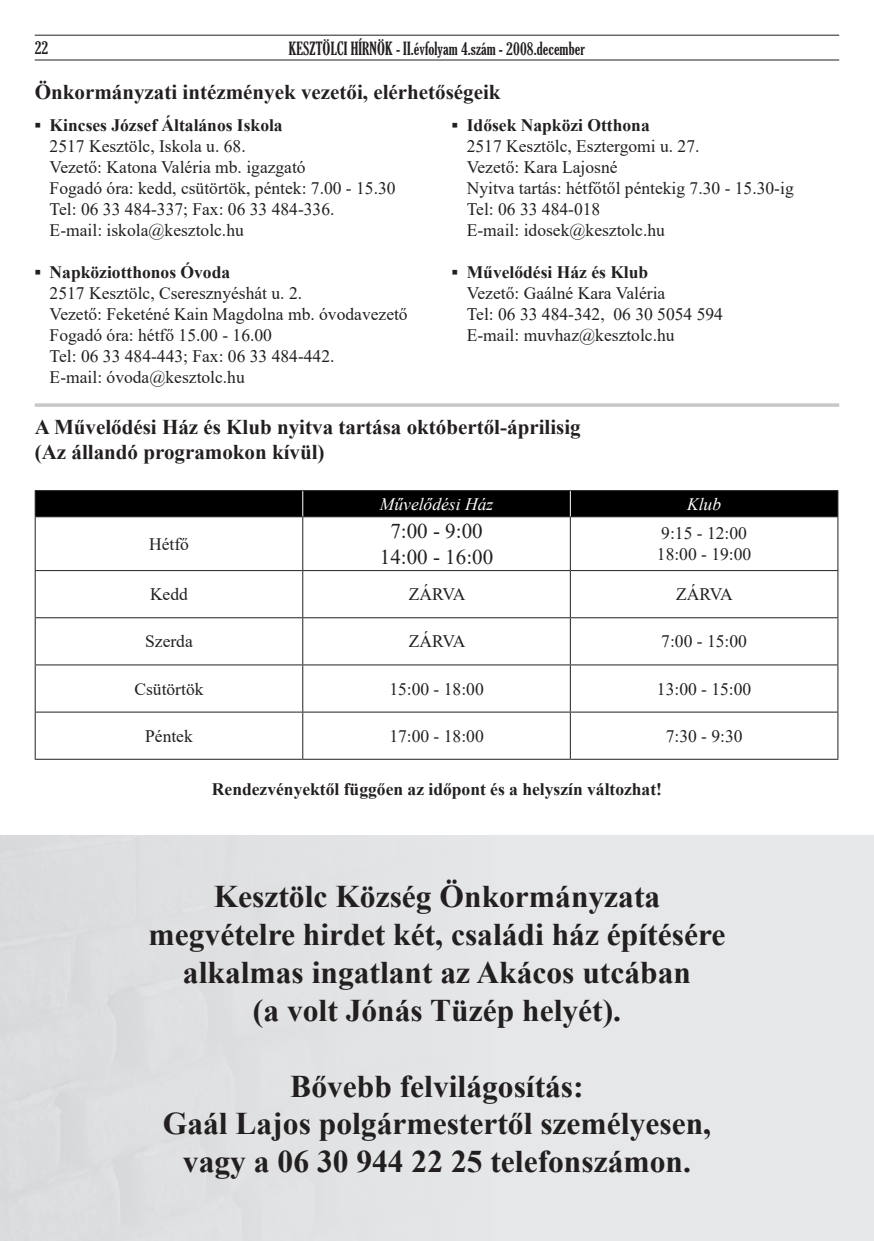
<style>
.page{position:relative;width:874px;height:1241px;background:#fff}
.page>*{position:absolute;margin:0;border:0;box-sizing:border-box;transform-origin:0 0}
.t1{font:700 31.5px/37.8px "Times New Roman";color:#231f20;text-align:center}
.t2{font:700 21px/25.2px "Times New Roman";color:#231f20}
.t3{font:21px/25.2px "Times New Roman";color:#231f20;text-align:center}
.t4{font:17.5px/21px "Times New Roman";color:#231f20}
.t5{font:700 17.5px "Times New Roman";color:#231f20}
.t6{font:extra-condensed 17.5px "Gloucester";letter-spacing:.005em;color:#231f20}
.t7{font:italic 17.5px "Times New Roman";color:#fff}
</style>
<div class="page">
<hr style="left:35px;top:35px;width:803px;height:1px;background:#231f20">
<hr style="left:35px;top:60px;width:803px;height:1px;background:#231f20">
<svg style="left:35px;top:403px;width:803px;height:4px;background:#ccced0"></svg>
<hr style="left:35px;top:517px;width:1px;height:53px;background:#231f20">
<hr style="left:302px;top:517px;width:1px;height:53px;background:#231f20">
<hr style="left:569px;top:517px;width:1px;height:53px;background:#231f20">
<hr style="left:837px;top:517px;width:1px;height:53px;background:#231f20">
<hr style="left:35px;top:570px;width:267px;height:1px;background:#231f20">
<hr style="left:35px;top:571px;width:1px;height:46px;background:#231f20">
<hr style="left:302px;top:570px;width:268px;height:1px;background:#231f20">
<hr style="left:302px;top:571px;width:1px;height:46px;background:#231f20">
<hr style="left:570px;top:570px;width:267px;height:1px;background:#231f20">
<hr style="left:569px;top:571px;width:1px;height:46px;background:#231f20">
<hr style="left:837px;top:571px;width:1px;height:46px;background:#231f20">
<hr style="left:35px;top:617px;width:267px;height:1px;background:#231f20">
<hr style="left:35px;top:618px;width:1px;height:46px;background:#231f20">
<hr style="left:302px;top:617px;width:268px;height:1px;background:#231f20">
<hr style="left:302px;top:618px;width:1px;height:46px;background:#231f20">
<hr style="left:570px;top:617px;width:267px;height:1px;background:#231f20">
<hr style="left:569px;top:618px;width:1px;height:46px;background:#231f20">
<hr style="left:837px;top:618px;width:1px;height:46px;background:#231f20">
<hr style="left:35px;top:664px;width:267px;height:1px;background:#231f20">
<hr style="left:35px;top:665px;width:1px;height:46px;background:#231f20">
<hr style="left:302px;top:664px;width:268px;height:1px;background:#231f20">
<hr style="left:302px;top:665px;width:1px;height:46px;background:#231f20">
<hr style="left:570px;top:664px;width:267px;height:1px;background:#231f20">
<hr style="left:569px;top:665px;width:1px;height:46px;background:#231f20">
<hr style="left:837px;top:665px;width:1px;height:46px;background:#231f20">
<hr style="left:35px;top:711px;width:267px;height:1px;background:#231f20">
<hr style="left:35px;top:712px;width:1px;height:46px;background:#231f20">
<hr style="left:302px;top:711px;width:268px;height:1px;background:#231f20">
<hr style="left:302px;top:712px;width:1px;height:46px;background:#231f20">
<hr style="left:570px;top:711px;width:267px;height:1px;background:#231f20">
<hr style="left:569px;top:712px;width:1px;height:46px;background:#231f20">
<hr style="left:837px;top:712px;width:1px;height:46px;background:#231f20">
<hr style="left:35px;top:758px;width:267px;height:1px;background:#231f20">
<hr style="left:302px;top:758px;width:268px;height:1px;background:#231f20">
<hr style="left:570px;top:758px;width:267px;height:1px;background:#231f20">
<hr style="left:35px;top:516px;width:267px;height:1px;background:#231f20">
<hr style="left:302px;top:516px;width:268px;height:1px;background:#231f20">
<hr style="left:570px;top:516px;width:267px;height:1px;background:#231f20">
<div style="left:35px;top:490px;width:803px;height:26px;background:#000"></div>
<div style="left:0;top:835px;width:873px;height:405px;background:#e6e7e9"></div>
<p class="t6" style="left:35px;top:38px;width:15px">22</p>
<p class="t6" style="left:289px;top:38px;width:297px">KESZTÖLCI HÍRNÖK - II.évfolyam 4.szám - 2008.december</p>
<p class="t2" style="left:35px;top:78px;width:467px">Önkormányzati intézmények vezetői, elérhetőségeik</p>
<p class="t5" style="left:35px;top:113px;width:249px">▪ Kincses József Általános Iskola</p>
<p class="t4" style="left:50px;top:135px;width:347px">2517 Kesztölc, Iskola u. 68.<br>Vezető: Katona Valéria mb. igazgató<br>Fogadó óra: kedd, csütörtök, péntek: 7.00 - 15.30<br>Tel: 06 33 484-337; Fax: 06 33 484-336.<br>E-mail: iskola@kesztolc.hu</p>
<p class="t5" style="left:35px;top:260px;width:197px">▪ Napköziotthonos Óvoda</p>
<p class="t4" style="left:50px;top:282px;width:359px">2517 Kesztölc, Cseresznyéshát u. 2.<br>Vezető: Feketéné Kain Magdolna mb. óvodavezető Fogadó óra: hétfő 15.00 - 16.00<br>Tel: 06 33 484-443; Fax: 06 33 484-442.<br>E-mail: óvoda@kesztolc.hu</p>
<p class="t5" style="left:451px;top:113px;width:199px">▪ Idősek Napközi Otthona</p>
<p class="t4" style="left:466px;top:135px;width:328px">2517 Kesztölc, Esztergomi u. 27.<br>Vezető: Kara Lajosné<br>Nyitva tartás: hétfőtől péntekig 7.30 - 15.30-ig<br>Tel: 06 33 484-018<br>E-mail: idosek@kesztolc.hu</p>
<p class="t5" style="left:451px;top:260px;width:198px">▪ Művelődési Ház és Klub</p>
<p class="t4" style="left:466px;top:282px;width:257px">Vezető: Gaálné Kara Valéria<br>Tel: 06 33 484-342, 06 30 5054 594<br>E-mail: muvhaz@kesztolc.hu</p>
<p class="t2" style="left:35px;top:414px;width:547px">A Művelődési Ház és Klub nyitva tartása októbertől-áprilisig (Az állandó programokon kívül)</p>
<p class="t7" style="left:379px;top:492px;width:115px">Művelődési Ház</p>
<p class="t7" style="left:686px;top:492px;width:36px">Klub</p>
<p class="t4" style="left:149px;top:532px;width:41px">Hétfő</p>
<p class="t3" style="left:380px;top:518px;width:115px">7:00 - 9:00<br>14:00 - 16:00</p>
<p class="t4" style="left:656px;top:522px;width:96px">9:15 - 12:00<br>18:00 - 19:00</p>
<p class="t4" style="left:150px;top:583px;width:39px">Kedd</p>
<p class="t4" style="left:408px;top:583px;width:58px">ZÁRVA</p>
<p class="t4" style="left:676px;top:583px;width:58px">ZÁRVA</p>
<p class="t4" style="left:145px;top:630px;width:49px">Szerda</p>
<p class="t4" style="left:408px;top:630px;width:58px">ZÁRVA</p>
<p class="t4" style="left:661px;top:630px;width:87px">7:00 - 15:00</p>
<p class="t4" style="left:134px;top:677px;width:71px">Csütörtök</p>
<p class="t4" style="left:389px;top:677px;width:96px">15:00 - 18:00</p>
<p class="t4" style="left:656px;top:677px;width:96px">13:00 - 15:00</p>
<p class="t4" style="left:145px;top:724px;width:49px">Péntek</p>
<p class="t4" style="left:389px;top:724px;width:96px">17:00 - 18:00</p>
<p class="t4" style="left:665px;top:724px;width:78px">7:30 - 9:30</p>
<p class="t5" style="left:212px;top:776px;width:451px">Rendezvényektől függően az időpont és a helyszín változhat!</p>
<h1 class="t1" style="left:148px;top:876px;width:578px">Kesztölc Község Önkormányzata megvételre hirdet két, családi ház építésére alkalmas ingatlant az Akácos utcában<br>(a volt Jónás Tüzép helyét).</h1>
<h1 class="t1" style="left:163px;top:1065px;width:549px">Bővebb felvilágosítás:<br>Gaál Lajos polgármestertől személyesen, vagy a 06 30 944 22 25 telefonszámon.</h1>
</div>
